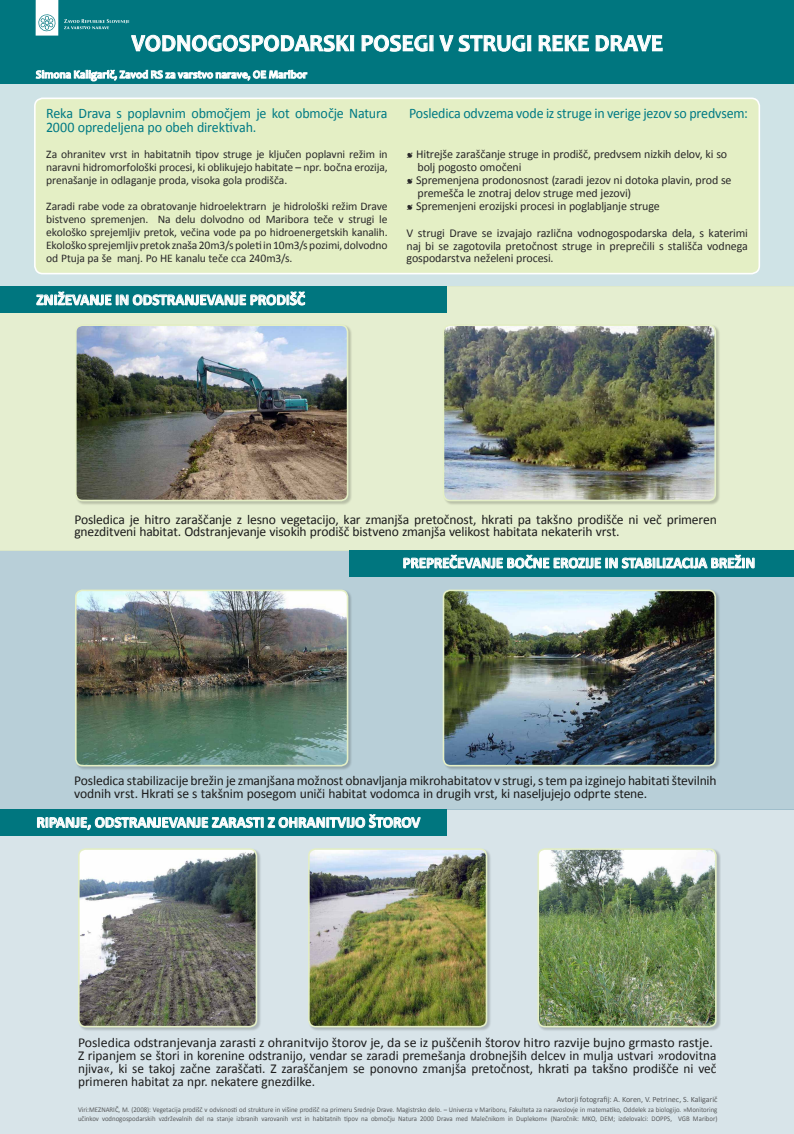
<style>
.page{position:relative;width:794px;height:1134px;background:#fff}
.page>*{position:absolute;margin:0;border:0;box-sizing:border-box;transform-origin:0 0}
.t1{font:700 23.88px "Candara";color:#fff}
.t2{font:700 15.52px "Calibri";color:#fff}
.t3{font:700 15.4px "Calibri";color:#fff}
.t4{font:700 15.4px "Calibri";color:#fff;scale:.96 1}
.t5{font:14.56px/14px "Calibri";letter-spacing:-.015em;color:#007a84;scale:.96 1}
.t6{font:13.6px/12.8px "Calibri";letter-spacing:-.01em;color:#1c1c1c}
.t7{font:12px/12.8px "Calibri";letter-spacing:-.01em;color:#292829}
.t8{font:11.6px/12.8px "Calibri";letter-spacing:-.01em;color:#292829;text-align:justify}
.t9{font:700 11.36px "Candara";color:#fff}
.t10{font:8px "Calibri";color:#58595b}
.t11{font:7.2px/8.6px "Calibri";color:#58595b;scale:.94 1}
.s1{font-family:"Minion Pro"}
</style>
<div class="page">
<div style="left:0;top:550px;width:794px;height:259px;background:#b8cfd8"></div>
<div style="left:0;top:84px;width:794px;height:202px;background:#cfe3e6"></div>
<div style="left:0;top:0;width:794px;height:84px;background:#00767f"></div>
<svg style="left:131px;top:35px;width:223px;height:17px"></svg>
<svg style="left:361px;top:35px;width:170px;height:17px"></svg>
<svg style="left:538px;top:35px;width:51px;height:17px"></svg>
<svg style="left:595px;top:35px;width:68px;height:17px"></svg>
<div style="left:0;top:286px;width:794px;height:264px;background:#e5eed0"></div>
<div style="left:0;top:809px;width:794px;height:325px;background:#d8e4e9"></div>
<div style="left:35px;top:98px;width:724px;height:176px;background:#e4efc5;border-radius:8px"></div>
<div style="left:34px;top:98px;width:726px;height:176px;border:2px solid #fff;border-radius:8px"></div>
<div style="left:349px;top:550px;width:445px;height:26px;background:#00767f"></div>
<svg style="left:403px;top:555px;width:352px;height:14px"></svg>
<div style="left:75px;top:324px;width:278px;height:182px;background:#000;opacity:.2"></div>
<img style="left:76px;top:325px;width:271px;height:175px">
<div style="left:75px;top:324px;width:273px;height:177px;border:2px solid #e4efc5;border-radius:7px"></div>
<div style="left:443px;top:324px;width:277px;height:182px;background:#000;opacity:.2"></div>
<img style="left:443px;top:325px;width:272px;height:175px">
<div style="left:443px;top:324px;width:273px;height:177px;border:2px solid #e4efc5;border-radius:7px"></div>
<div style="left:0;top:286px;width:446px;height:26px;background:#00767f"></div>
<svg style="left:36px;top:291px;width:269px;height:15px"></svg>
<svg style="left:36px;top:70px;width:271px;height:11px"></svg>
<div style="left:75px;top:590px;width:278px;height:181px;background:#000;opacity:.2"></div>
<img style="left:76px;top:590px;width:271px;height:176px">
<div style="left:75px;top:589px;width:273px;height:177px;border:2px solid #e4efc5;border-radius:7px"></div>
<div style="left:0;top:809px;width:446px;height:27px;background:#00767f"></div>
<svg style="left:37px;top:814px;width:383px;height:16px"></svg>
<div style="left:78px;top:848px;width:184px;height:184px;background:#000;opacity:.2"></div>
<img style="left:79px;top:849px;width:177px;height:177px">
<div style="left:78px;top:848px;width:179px;height:179px;border:2px solid #e4efc5;border-radius:7px"></div>
<div style="left:308px;top:848px;width:183px;height:184px;background:#000;opacity:.2"></div>
<img style="left:309px;top:849px;width:177px;height:178px">
<div style="left:308px;top:848px;width:179px;height:179px;border:2px solid #e4efc5;border-radius:7px"></div>
<div style="left:537px;top:848px;width:184px;height:184px;background:#000;opacity:.2"></div>
<img style="left:538px;top:849px;width:178px;height:178px">
<div style="left:537px;top:848px;width:179px;height:179px;border:2px solid #e4efc5;border-radius:7px"></div>
<div style="left:443px;top:590px;width:277px;height:181px;background:#000;opacity:.2"></div>
<img style="left:443px;top:590px;width:272px;height:176px">
<div style="left:443px;top:589px;width:273px;height:177px;border:2px solid #e4efc5;border-radius:7px"></div>
<svg style="left:36px;top:0;width:22px;height:36px"></svg>
<svg style="left:64px;top:19px;width:65px;height:10px"></svg>
<h1 class="t1" style="left:132px;top:28px;width:533px">VODNOGOSPODARSKI POSEGI V STRUGI REKE DRAVE</h1>
<p class="t9" style="left:36px;top:67px;width:273px">Simona Kaligarič, Zavod RS za varstvo narave, OE Maribor</p>
<p class="t5" style="left:46px;top:106px;width:357px">Reka Drava s poplavnim območjem je kot območje Natura<br>2000 opredeljena po obeh direktivah.</p>
<p class="t8" style="left:46px;top:148px;width:343px">Za ohranitev vrst in habitatnih tipov struge je ključen poplavni režim in naravni hidromorfološki procesi, ki oblikujejo habitate – npr. bočna erozija, prenašanje in odlaganje proda, visoka gola prodišča.</p>
<p class="t8" style="left:46px;top:200px;width:343px">Zaradi rabe vode za obratovanje hidroelektrarn je hidrološki režim Drave bistveno spremenjen. Na delu dolvodno od Maribora teče v strugi le ekološko sprejemljiv pretok, večina vode pa po hidroenergetskih kanalih.<br>Ekološko sprejemljiv pretok znaša 20m3/s poleti in 10m3/s pozimi, dolvodno od Ptuja pa še manj. Po HE kanalu teče cca 240m3/s.</p>
<p class="t2" style="left:36px;top:290px;width:270px">ZNIŽEVANJE IN ODSTRANJEVANJE PRODIŠČ</p>
<p class="t5" style="left:409px;top:106px;width:355px">Posledica odvzema vode iz struge in verige jezov so predvsem:</p>
<p class="t7" style="left:417px;top:148px;width:311px;text-indent:-11px"><span class="s1">•</span> Hitrejše zaraščanje struge in prodišč, predvsem nizkih delov, ki so bolj pogosto omočeni</p>
<p class="t7" style="left:417px;top:174px;width:316px;text-indent:-11px"><span class="s1">•</span> Spremenjena prodonosnost (zaradi jezov ni dotoka plavin, prod se premešča le znotraj delov struge med jezovi)</p>
<p class="t7" style="left:406px;top:200px;width:255px"><span class="s1">•</span> Spremenjeni erozijski procesi in poglabljanje struge</p>
<p class="t7" style="left:406px;top:227px;width:343px;text-align:justify">V strugi Drave se izvajajo različna vodnogospodarska dela, s katerimi naj bi se zagotovila pretočnost struge in preprečili s stališča vodnega gospodarstva neželeni procesi.</p>
<p class="t6" style="left:74px;top:513px;width:644px">Posledica je hitro zaraščanje z lesno vegetacijo, kar zmanjša pretočnost, hkrati pa takšno prodišče ni več primeren gnezditveni habitat. Odstranjevanje visokih prodišč bistveno zmanjša velikost habitata nekaterih vrst.</p>
<p class="t4" style="left:403px;top:553px;width:369px">PREPREČEVANJE BOČNE EROZIJE IN STABILIZACIJA BREŽIN</p>
<p class="t6" style="left:74px;top:774px;width:644px">Posledica stabilizacije brežin je zmanjšana možnost obnavljanja mikrohabitatov v strugi, s tem pa izginejo habitati številnih vodnih vrst. Hkrati se s takšnim posegom uniči habitat vodomca in drugih vrst, ki naseljujejo odprte stene.</p>
<p class="t3" style="left:36px;top:812px;width:385px">RIPANJE, ODSTRANJEVANJE ZARASTI Z OHRANITVIJO ŠTOROV</p>
<p class="t6" style="left:78px;top:1036px;width:640px">Posledica odstranjevanja zarasti z ohranitvijo štorov je, da se iz puščenih štorov hitro razvije bujno grmasto rastje.<br>Z ripanjem se štori in korenine odstranijo, vendar se zaradi premešanja drobnejših delcev in mulja ustvari »rodovitna njiva«, ki se takoj začne zaraščati. Z zaraščanjem se ponovno zmanjša pretočnost, hkrati pa takšno prodišče ni več primeren habitat za npr. nekatere gnezdilke.</p>
<p class="t10" style="left:556px;top:1094px;width:162px">Avtorji fotografij: A. Koren, V. Petrinec, S. Kaligarič</p>
<p class="t11" style="left:78px;top:1105px;width:682px">Viri:MEZNARIČ, M. (2008): Vegetacija prodišč v odvisnosti od strukture in višine prodišč na primeru Srednje Drave. Magistrsko delo. – Univerza v Mariboru, Fakulteta za naravoslovje in matematiko, Oddelek za biologijo. »Monitoring učinkov vodnogospodarskih vzdrževalnih del na stanje izbranih varovanih vrst in habitatnih tipov na območju Natura 2000 Drava med Malečnikom in Duplekom« (Naročnik: MKO, DEM; izdelovalci: DOPPS, VGB Maribor)</p>
</div>
